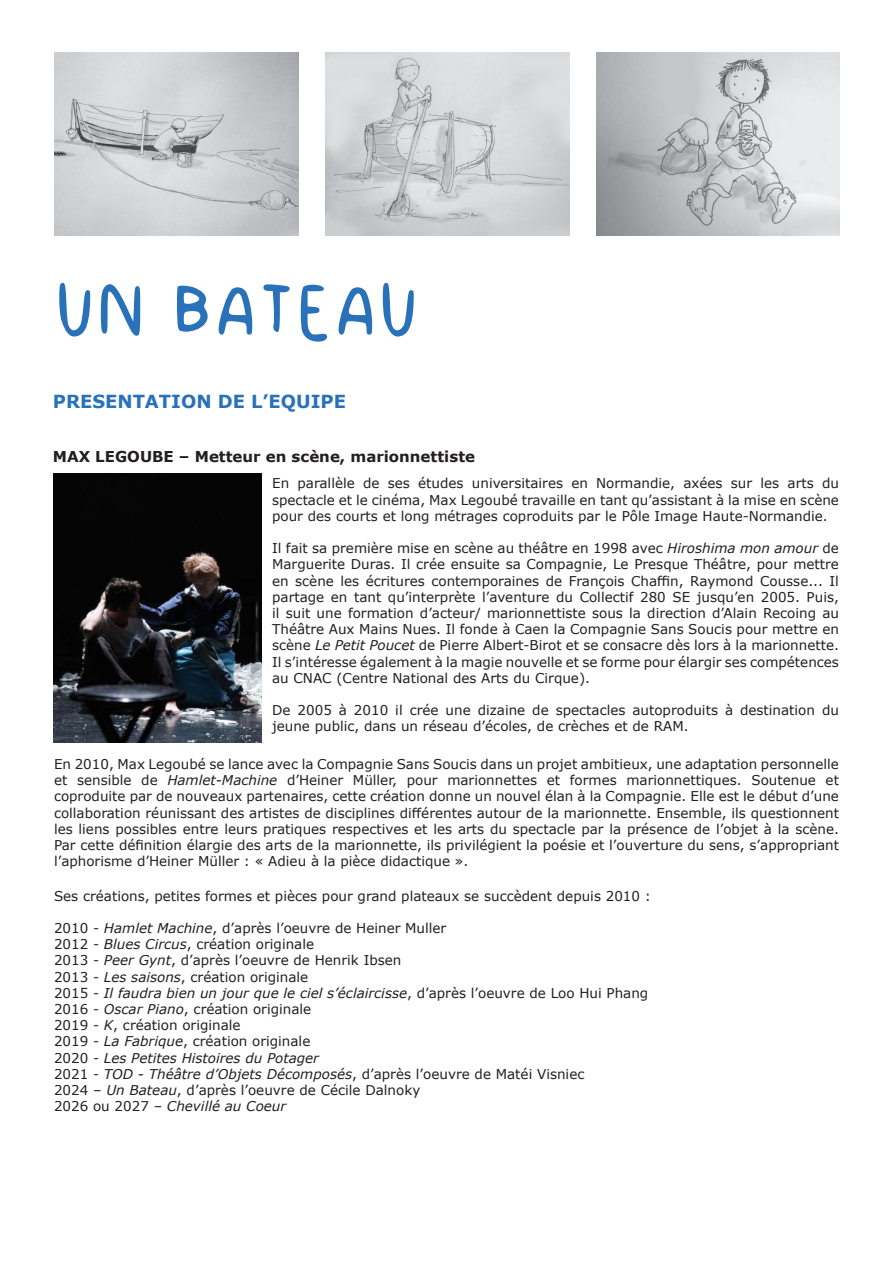
<style>
.page{position:relative;width:893px;height:1263px;background:#fff}
.page>*{position:absolute;margin:0;border:0;box-sizing:border-box;transform-origin:0 0}
.t1{font:105px "Handwriting";color:#2972b9}
.t2{font:700 18px "Verdana";color:#2972b9}
.t3{font:700 15px "Verdana";color:#231f20}
.t4{font:13.5px/16.2px "Verdana";color:#231f20;text-align:justify}
.s1{font-style:italic}
</style>
<div class="page">
<img style="left:54px;top:474px;width:207px;height:268px">
<img style="left:55px;top:53px;width:243px;height:182px">
<img style="left:325px;top:53px;width:244px;height:182px">
<img style="left:596px;top:53px;width:244px;height:182px">
<h1 class="t1" style="left:54px;top:252px;width:366px">UN BATEAU</h1>
<h2 class="t2" style="left:53px;top:389px;width:295px">PRESENTATION DE L’EQUIPE</h2>
<p class="t3" style="left:53px;top:446px;width:424px">MAX LEGOUBE – Metteur en scène, marionnettiste</p>
<p class="t4" style="left:272px;top:475px;width:568px">En parallèle de ses études universitaires en Normandie, axées sur les arts du spectacle et le cinéma, Max Legoubé travaille en tant qu’assistant à la mise en scène pour des courts et long métrages coproduits par le Pôle Image Haute-Normandie.</p>
<p class="t4" style="left:272px;top:540px;width:568px">Il fait sa première mise en scène au théâtre en 1998 avec <span class="s1">Hiroshima mon amour</span> de Marguerite Duras. Il crée ensuite sa Compagnie, Le Presque Théâtre, pour mettre en scène les écritures contemporaines de François Chaffin, Raymond Cousse... Il partage en tant qu’interprète l’aventure du Collectif 280 SE jusqu’en 2005. Puis, il suit une formation d’acteur/ marionnettiste sous la direction d’Alain Recoing au Théâtre Aux Mains Nues. Il fonde à Caen la Compagnie Sans Soucis pour mettre en scène <span class="s1">Le Petit Poucet</span> de Pierre Albert-Birot et se consacre dès lors à la marionnette.<br>Il s’intéresse également à la magie nouvelle et se forme pour élargir ses compétences au CNAC (Centre National des Arts du Cirque).</p>
<p class="t4" style="left:272px;top:702px;width:568px">De 2005 à 2010 il crée une dizaine de spectacles autoproduits à destination du jeune public, dans un réseau d’écoles, de crèches et de RAM.</p>
<p class="t4" style="left:54px;top:756px;width:786px">En 2010, Max Legoubé se lance avec la Compagnie Sans Soucis dans un projet ambitieux, une adaptation personnelle et sensible de <span class="s1">Hamlet-Machine</span> d’Heiner Müller, pour marionnettes et formes marionnettiques. Soutenue et coproduite par de nouveaux partenaires, cette création donne un nouvel élan à la Compagnie. Elle est le début d’une collaboration réunissant des artistes de disciplines différentes autour de la marionnette. Ensemble, ils questionnent les liens possibles entre leurs pratiques respectives et les arts du spectacle par la présence de l’objet à la scène.<br>Par cette définition élargie des arts de la marionnette, ils privilégient la poésie et l’ouverture du sens, s’appropriant l’aphorisme d’Heiner Müller : « Adieu à la pièce didactique ».</p>
<p class="t4" style="left:54px;top:887px;width:598px">Ses créations, petites formes et pièces pour grand plateaux se succèdent depuis 2010 :</p>
<p class="t4" style="left:54px;top:920px;width:596px;text-align:left">2010 - <span class="s1">Hamlet Machine</span>, d’après l’oeuvre de Heiner Muller<br>2012 - <span class="s1">Blues Circus</span>, création originale<br>2013 - <span class="s1">Peer Gynt</span>, d’après l’oeuvre de Henrik Ibsen<br>2013 - <span class="s1">Les saisons</span>, création originale<br>2015 - <span class="s1">Il faudra bien un jour que le ciel s’éclaircisse</span>, d’après l’oeuvre de Loo Hui Phang 2016 - <span class="s1">Oscar Piano</span>, création originale<br>2019 - <span class="s1">K</span>, création originale<br>2019 - <span class="s1">La Fabrique</span>, création originale<br>2020 - <span class="s1">Les Petites Histoires du Potager<br></span>2021 - <span class="s1">TOD - Théâtre d’Objets Décomposés</span>, d’après l’oeuvre de Matéi Visniec<br>2024 – <span class="s1">Un Bateau</span>, d’après l’oeuvre de Cécile Dalnoky<br>2026 ou 2027 – <span class="s1">Chevillé au Coeur</span></p>
</div>
